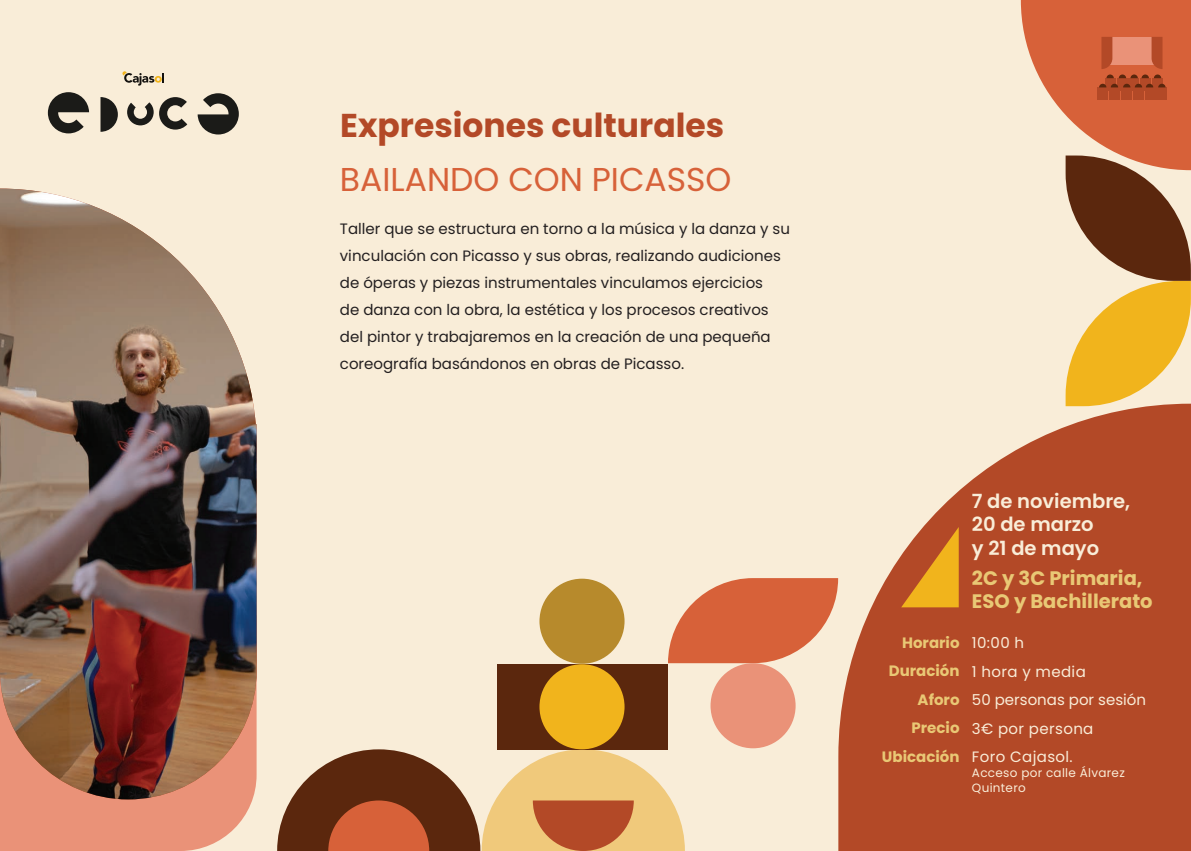
<style>
.page{position:relative;width:1191px;height:851px;background:#fff}
.page>*{position:absolute;margin:0;border:0;box-sizing:border-box;transform-origin:0 0}
.t1{font:700 33px "Poppins";color:#b34927}
.t2{font:33px "Poppins";color:#d76139}
.t3{font:600 19.5px/23.4px "Poppins";color:#f9edd8}
.t4{font:700 19.5px/23.4px "Poppins";color:#e9c875}
.t5{font:15px/27px "Poppins";color:#231f20}
.t6{font:15px/28.5px "Poppins";letter-spacing:.025em;color:#f9edd8}
.t7{font:700 15px/28.5px "Poppins";color:#e9c875;text-align:right}
.t8{font:12px/15px "Poppins";letter-spacing:.025em;color:#f9edd8}
</style>
<div class="page">
<div style="left:0;top:0;width:1191px;height:850px;background:#f9edd8"></div>
<svg style="left:838px;top:406px;width:353px;height:444px;fill:#b34927"></svg>
<svg style="left:0;top:799px;width:253px;height:51px;fill:#ea9278"></svg>
<svg style="left:277px;top:749px;width:408px;height:101px"></svg>
<svg style="left:100px;top:97px;width:18px;height:35px"></svg>
<svg style="left:127px;top:97px;width:60px;height:33px"></svg>
<svg style="left:48px;top:92px;width:41px;height:41px"></svg>
<svg style="left:198px;top:93px;width:41px;height:41px"></svg>
<svg style="left:122px;top:71px;width:42px;height:15px"></svg>
<svg style="left:901px;top:527px;width:57px;height:80px"></svg>
<svg style="left:1020px;top:0;width:171px;height:406px"></svg>
<div style="left:497px;top:664px;width:170px;height:85px;background:#5b270d"></div>
<svg style="left:668px;top:578px;width:170px;height:85px"></svg>
<div style="left:710px;top:663px;width:85px;height:85px;background:#ea9278;border-radius:50%"></div>
<div style="left:539px;top:664px;width:85px;height:85px;background:#f1b41c;border-radius:50%"></div>
<div style="left:539px;top:578px;width:85px;height:85px;background:#b78a2c;border-radius:50%"></div>
<img style="left:0;top:188px;width:256px;height:611px">
<h1 class="t1" style="left:340px;top:109px;width:385px">Expresiones culturales</h1>
<h1 class="t2" style="left:340px;top:160px;width:393px">BAILANDO CON PICASSO</h1>
<p class="t5" style="left:340px;top:215px;width:451px">Taller que se estructura en torno a la música y la danza y su vinculación con Picasso y sus obras, realizando audiciones de óperas y piezas instrumentales vinculamos ejercicios<br>de danza con la obra, la estética y los procesos creativos del pintor y trabajaremos en la creación de una pequeña coreografía basándonos en obras de Picasso.</p>
<p class="t7" style="left:882px;top:629px;width:79px">Horario<br>Duración<br>Aforo<br>Precio<br>Ubicación</p>
<h2 class="t3" style="left:972px;top:490px;width:160px">7 de noviembre,<br>20 de marzo<br>y 21 de mayo</h2>
<h2 class="t4" style="left:972px;top:567px;width:182px">2C y 3C Primaria,<br>ESO y Bachillerato</h2>
<p class="t6" style="left:972px;top:628px;width:176px">10:00 h<br>1 hora y media<br>50 personas por sesión<br>3€ por persona<br>Foro Cajasol.</p>
<p class="t8" style="left:972px;top:765px;width:154px">Acceso por calle Álvarez<br>Quintero</p>
</div>
